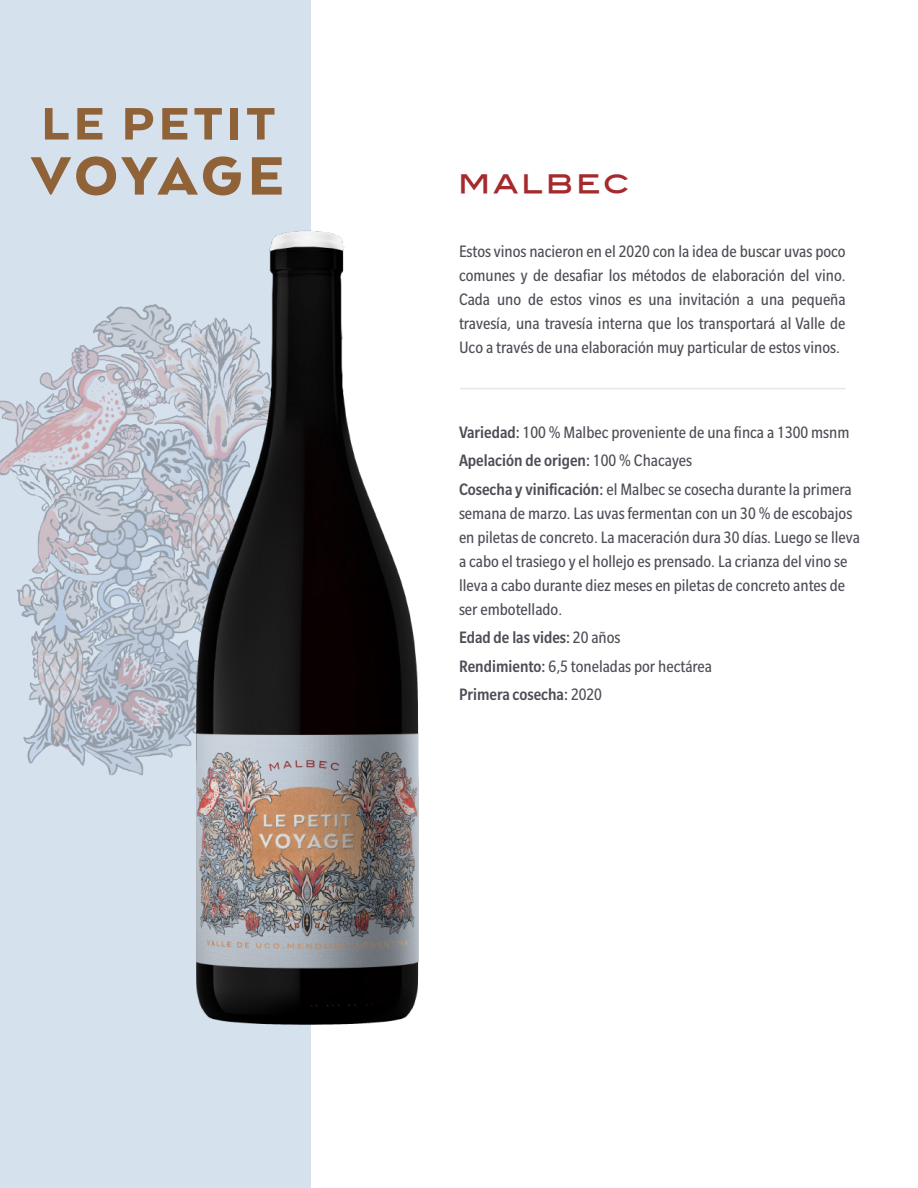
<style>
.page{position:relative;width:918px;height:1188px;background:#fff}
.page>*{position:absolute;margin:0;border:0;box-sizing:border-box;transform-origin:0 0}
.t1{font:30px "Blair Md ITCTT Medium";letter-spacing:.09em;color:#a52a2e}
.t2{font:condensed 18px/24px "Slate Pro";color:#4d4e56}
.t3{font:500 condensed 18px/28.5px "Slate Pro";color:#4d4e56}
.s1{font-weight:500}
.s2{font-weight:400}
</style>
<div class="page">
<div style="left:0;top:0;width:311px;height:1188px;background:#d6e1ee"></div>
<hr style="left:460px;top:388px;width:386px;height:1px;background:#e6e7e9">
<img style="left:0;top:304px;width:178px;height:472px">
<svg style="left:45px;top:108px;width:24px;height:32px"></svg>
<svg style="left:77px;top:108px;width:25px;height:32px"></svg>
<svg style="left:125px;top:108px;width:28px;height:32px"></svg>
<svg style="left:162px;top:108px;width:25px;height:32px"></svg>
<svg style="left:194px;top:108px;width:28px;height:32px"></svg>
<div style="left:231px;top:108px;width:7px;height:32px;background:#906238"></div>
<svg style="left:247px;top:108px;width:27px;height:32px"></svg>
<svg style="left:31px;top:156px;width:210px;height:39px"></svg>
<svg style="left:252px;top:157px;width:30px;height:38px"></svg>
<img style="left:178px;top:230px;width:241px;height:795px">
<h1 class="t1" style="left:458px;top:164px;width:173px">MALBEC</h1>
<p class="t2" style="left:459px;top:239px;width:388px;text-align:justify">Estos vinos nacieron en el 2020 con la idea de buscar uvas poco comunes y de desafiar los métodos de elaboración del vino.<br>Cada uno de estos vinos es una invitación a una pequeña travesía, una travesía interna que los transportará al Valle de Uco a través de una elaboración muy particular de estos vinos.</p>
<p class="t2" style="left:459px;top:418px;width:394px;line-height:28.5px"><span class="s1">Variedad:</span> 100 % Malbec proveniente de una finca a 1300 msnm<br><span class="s1">Apelación de origen:</span> 100 % Chacayes<br><span class="s1">Cosecha y vinificación:</span> el Malbec se cosecha durante la primera</p>
<p class="t2" style="left:459px;top:501px;width:403px">semana de marzo. Las uvas fermentan con un 30 % de escobajos en piletas de concreto. La maceración dura 30 días. Luego se lleva a cabo el trasiego y el hollejo es prensado. La crianza del vino se lleva a cabo durante diez meses en piletas de concreto antes de ser embotellado.</p>
<p class="t3" style="left:459px;top:623px;width:255px">Edad de las vides: <span class="s2">20 años<br></span>Rendimiento: <span class="s2">6,5 toneladas por hectárea<br></span>Primera cosecha: <span class="s2">2020</span></p>
</div>
